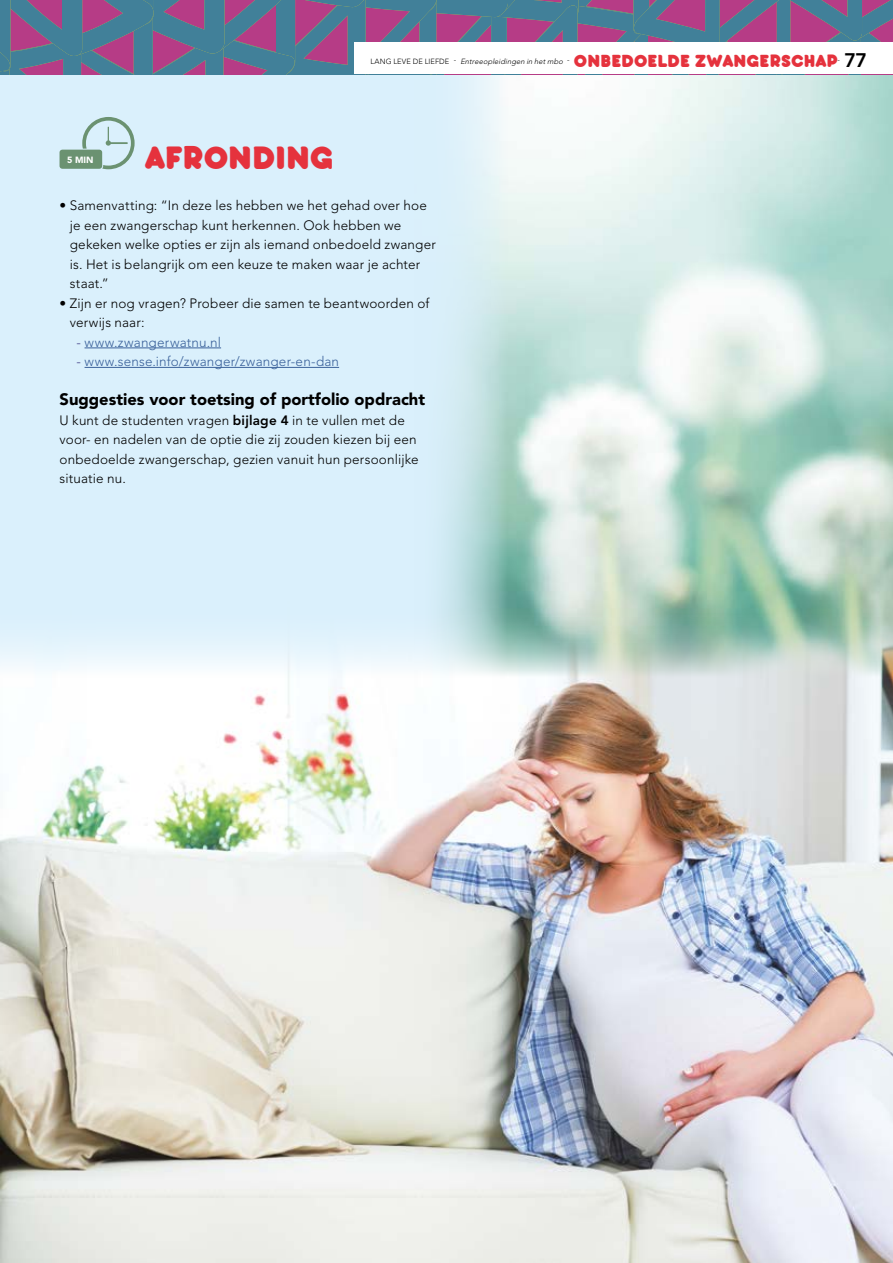
<style>
.page{position:relative;width:893px;height:1263px;background:#daf0fc}
.page>*{position:absolute;margin:0;border:0;box-sizing:border-box;transform-origin:0 0}
.t1{font:900 36px "bubbleboddy";letter-spacing:-.005em;color:#e5323d}
.t2{font:900 19.5px "bubbleboddy";color:#e5323d}
.t3{font:900 16.5px "Avenir LT Std";color:#000}
.t4{font:300 13.5px/19.5px "Avenir LT Std";letter-spacing:.01em;color:#000}
.t5{font:300 13.5px "Avenir LT Std";letter-spacing:.015em;color:#3b629b}
.t6{font:900 9px "Avenir LT Std";color:#fff}
.t7{font:italic 300 7.5px "Avenir LT Std";color:#000}
.t8{font:300 7.5px "Avenir LT Std";color:#000}
.s1{font-style:normal}
.s2{font-family:"Avenir LT Std";font-weight:800;color:#000}
.s3{color:#424087}
.s4{font-weight:800}
</style>
<div class="page">
<img style="left:415px;top:74px;width:478px;height:527px">
<img style="left:0;top:601px;width:893px;height:662px">
<hr style="left:85px;top:348px;width:136px;height:1px;background:#3b629b">
<hr style="left:85px;top:367px;width:254px;height:1px;background:#3b629b">
<svg style="left:60px;top:117px;width:75px;height:52px"></svg>
<svg style="left:0;top:0;width:893px;height:74px;background:#6f6991"></svg>
<div style="left:354px;top:43px;width:539px;height:31px;background:#fff"></div>
<p class="t7" style="left:370px;top:57px;width:201px"><span class="s1">LA N G L EV E D E L I E F D E </span><sup>-</sup> Entreeopleidingen in hetmbo <sup>-</sup></p>
<h2 class="t2" style="left:574px;top:47px;width:295px">ONBEDOELDE ZWANGERSCHAP <span class="s2">77</span></h2>
<p class="t8" style="left:837px;top:55px;width:4px">-</p>
<p class="t6" style="left:67px;top:154px;width:28px">5 MIN</p>
<h1 class="t1" style="left:144px;top:133px;width:191px">AFRONDING</h1>
<p class="t4" style="left:70px;top:196px;width:368px;text-indent:-10px">• Samenvatting: “In deze les hebben we het gehad over hoe je een zwangerschap kunt herkennen. Ook hebben we gekeken welke opties er zijn als iemand onbedoeld zwanger is. Het is belangrijk om een keuze te maken waar je achter staat.”</p>
<p class="t4" style="left:70px;top:293px;width:361px;text-indent:-10px">• Zijn er nog vragen? Probeer die samen te beantwoorden of verwijs naar:</p>
<p class="t5" style="left:77px;top:334px;width:146px"><span class="s3">-</span> www.zwangerwatnu.nl</p>
<p class="t5" style="left:77px;top:353px;width:264px"><span class="s3">-</span> www.sense.info/zwanger/zwanger-en-dan</p>
<p class="t3" style="left:60px;top:389px;width:367px">Suggesties voor toetsing of portfolio opdracht</p>
<p class="t4" style="left:60px;top:410px;width:361px">U kunt de studenten vragen <span class="s4">bijlage 4</span> in te vullen met de voor- en nadelen van de optie die zij zouden kiezen bij een onbedoelde zwangerschap, gezien vanuit hun persoonlijke situatie nu.</p>
</div>
